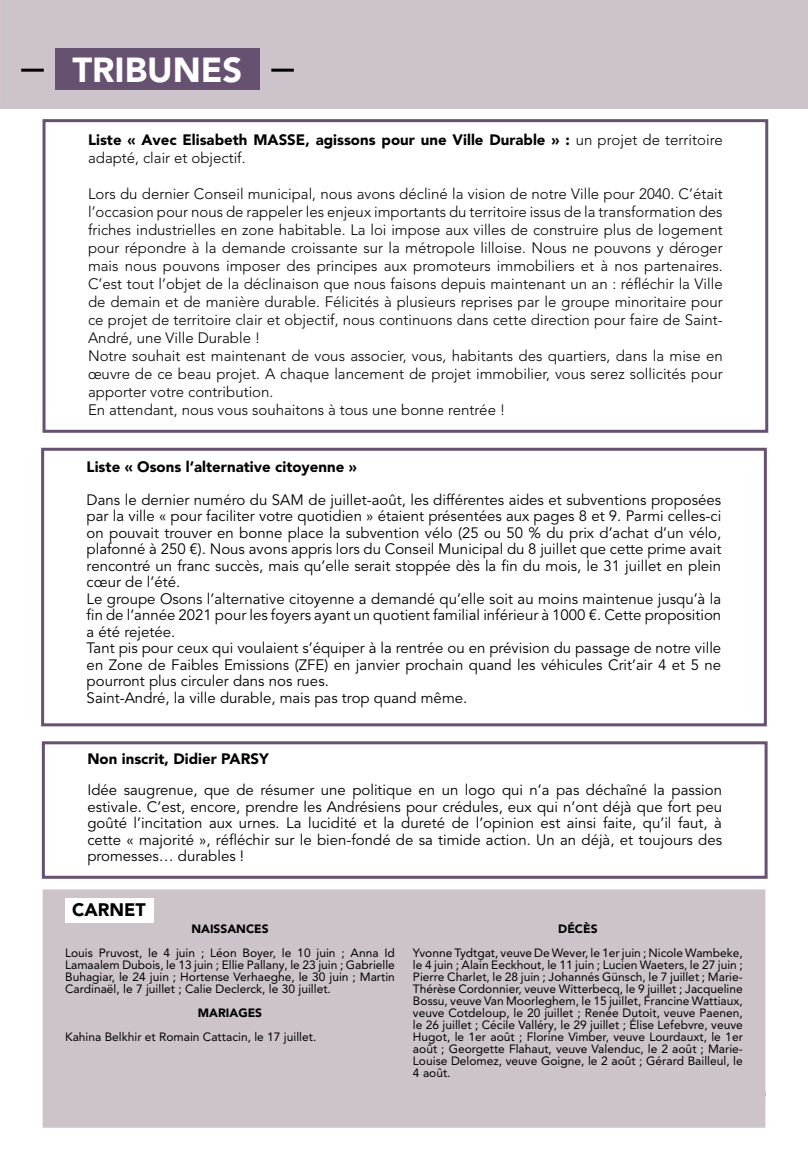
<style>
.page{position:relative;width:808px;height:1149px;background:#fff}
.page>*{position:absolute;margin:0;border:0;box-sizing:border-box;transform-origin:0 0}
.t1{font:900 34.5px "Avenir LT Pro";color:#fff}
.t2{font:900 18px "Avenir LT Pro";color:#000}
.t3{font:15px/16.5px "Avenir LT Pro";color:#000}
.t4{font:300 15px/18px "Avenir LT Pro";color:#000}
.t5{font:900 15px/18px "Avenir LT Pro";color:#000}
.t6{font:12px/12px "Avenir LT Pro";color:#000;text-align:justify}
.t7{font:900 12px "Avenir LT Pro";color:#000}
.s1{font-weight:300}
</style>
<div class="page">
<div style="left:0;top:0;width:808px;height:108px;background:#cdc3cb"></div>
<div style="left:55px;top:48px;width:204px;height:42px;background:#665171"></div>
<hr style="left:271px;top:69px;width:23px;height:3px;background:#000">
<hr style="left:21px;top:69px;width:23px;height:3px;background:#000">
<div style="left:43px;top:119px;width:725px;height:313px;border:3px solid #665171"></div>
<div style="left:41px;top:447px;width:726px;height:279px;border:3px solid #665171"></div>
<div style="left:54px;top:900px;width:700px;height:216px;background:#cdc3cb"></div>
<div style="left:43px;top:889px;width:722px;height:238px;border:22px solid #cdc3cb"></div>
<div style="left:65px;top:897px;width:88px;height:25px;background:#fff"></div>
<div style="left:42px;top:741px;width:725px;height:137px;border:3px solid #665171"></div>
<h1 class="t1" style="left:72px;top:49px;width:171px">TRIBUNES</h1>
<p class="t5" style="left:88px;top:130px;width:636px">Liste « Avec Elisabeth MASSE, agissons pour une Ville Durable » : <span class="s1">un projet de territoire adapté, clair et objectif.</span></p>
<p class="t4" style="left:88px;top:184px;width:636px">Lors du dernier Conseil municipal, nous avons décliné la vision de notre Ville pour 2040. C’était l’occasion pour nous de rappeler les enjeux importants du territoire issus de la transformation des friches industrielles en zone habitable. La loi impose aux villes de construire plus de logement pour répondre à la demande croissante sur la métropole lilloise. Nous ne pouvons y déroger mais nous pouvons imposer des principes aux promoteurs immobiliers et à nos partenaires.<br>C’est tout l’objet de la déclinaison que nous faisons depuis maintenant un an : réfléchir la Ville de demain et de manière durable. Félicités à plusieurs reprises par le groupe minoritaire pour ce projet de territoire clair et objectif, nous continuons dans cette direction pour faire de Saint-André, une Ville Durable !<br>Notre souhait est maintenant de vous associer, vous, habitants des quartiers, dans la mise en œuvre de ce beau projet. A chaque lancement de projet immobilier, vous serez sollicités pour apporter votre contribution.<br>En attendant, nous vous souhaitons à tous une bonne rentrée !</p>
<p class="t5" style="left:87px;top:457px;width:272px">Liste « Osons l’alternative citoyenne »</p>
<p class="t3" style="left:87px;top:491px;width:636px">Dans le dernier numéro du SAM de juillet-août, les différentes aides et subventions proposées par la ville « pour faciliter votre quotidien » étaient présentées aux pages 8 et 9. Parmi celles-ci on pouvait trouver en bonne place la subvention vélo (25 ou 50 % du prix d’achat d’un vélo, plafonné à 250 €). Nous avons appris lors du Conseil Municipal du 8 juillet que cette prime avait rencontré un franc succès, mais qu’elle serait stoppée dès la fin du mois, le 31 juillet en plein cœur de l’été.<br>Le groupe Osons l’alternative citoyenne a demandé qu’elle soit au moins maintenue jusqu’à la fin de l’année 2021 pour les foyers ayant un quotient familial inférieur à 1000 €. Cette proposition a été rejetée.<br>Tant pis pour ceux qui voulaient s’équiper à la rentrée ou en prévision du passage de notre ville en Zone de Faibles Emissions (ZFE) en janvier prochain quand les véhicules Crit’air 4 et 5 ne pourront plus circuler dans nos rues.<br>Saint-André, la ville durable, mais pas trop quand même.</p>
<p class="t5" style="left:87px;top:749px;width:183px">Non inscrit, Didier PARSY</p>
<p class="t3" style="left:87px;top:782px;width:636px;text-align:justify">Idée saugrenue, que de résumer une politique en un logo qui n’a pas déchaîné la passion estivale. C’est, encore, prendre les Andrésiens pour crédules, eux qui n’ont déjà que fort peu goûté l’incitation aux urnes. La lucidité et la dureté de l’opinion est ainsi faite, qu’il faut, à cette « majorité », réfléchir sur le bien-fondé de sa timide action. Un an déjà, et toujours des promesses… durables !</p>
<p class="t2" style="left:72px;top:898px;width:75px">CARNET</p>
<p class="t7" style="left:191px;top:921px;width:79px">NAISSANCES</p>
<p class="t6" style="left:65px;top:946px;width:331px">Louis Pruvost, le 4 juin ; Léon Boyer, le 10 juin ; Anna Id Lamaalem Dubois, le 13 juin ; Ellie Pallany, le 23 juin ; Gabrielle Buhagiar, le 24 juin ; Hortense Verhaeghe, le 30 juin ; Martin Cardinaël, le 7 juillet ; Calie Declerck, le 30 juillet.</p>
<p class="t7" style="left:198px;top:1005px;width:66px">MARIAGES</p>
<p class="t6" style="left:65px;top:1030px;width:253px">Kahina Belkhir et Romain Cattacin, le 17 juillet.</p>
<p class="t7" style="left:558px;top:921px;width:41px">DÉCÈS</p>
<p class="t6" style="left:413px;top:946px;width:331px">Yvonne Tydtgat, veuve De Wever, le 1er juin ; Nicole Wambeke, le 4 juin ; Alain Eeckhout, le 11 juin ; Lucien Waeters, le 27 juin ; Pierre Charlet, le 28 juin ; Johannés Günsch, le 7 juillet ; Marie-Thérèse Cordonnier, veuve Witterbecq, le 9 juillet ; Jacqueline Bossu, veuve Van Moorleghem, le 15 juillet, Francine Wattiaux, veuve Cotdeloup, le 20 juillet ; Renée Dutoit, veuve Paenen, le 26 juillet ; Cécile Valléry, le 29 juillet ; Élise Lefebvre, veuve Hugot, le 1er août ; Florine Vimber, veuve Lourdauxt, le 1er août ; Georgette Flahaut, veuve Valenduc, le 2 août ; Marie-Louise Delomez, veuve Goigne, le 2 août ; Gérard Bailleul, le 4 août.</p>
</div>
